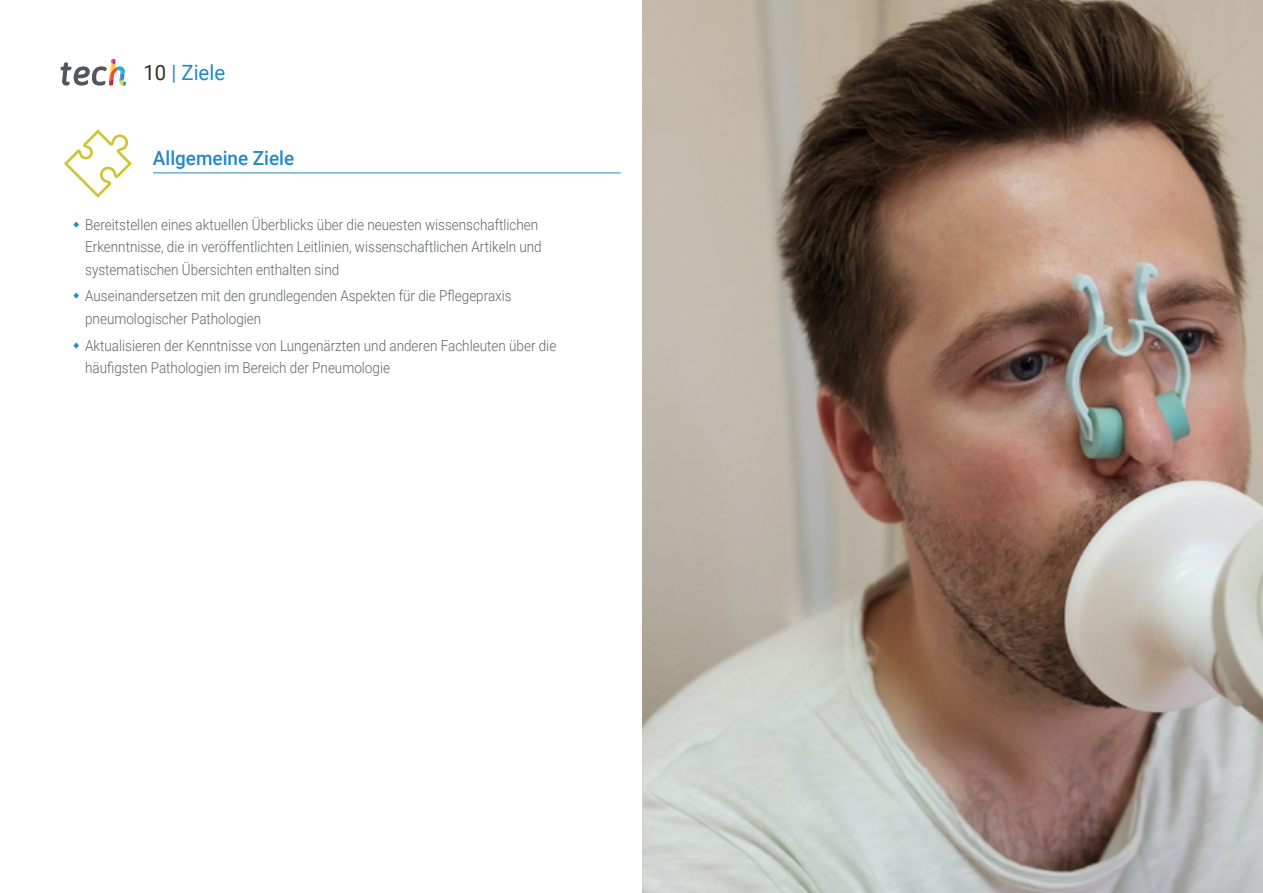
<style>
.page{position:relative;width:1263px;height:893px;background:#fff}
.page>*{position:absolute;margin:0;border:0;box-sizing:border-box;transform-origin:0 0}
.t1{font:21px "Roboto";color:#2488c9}
.t2{font:500 19.5px "Roboto";color:#2488c9}
.t3{font:300 15px/22.5px "Roboto";color:#61646a;scale:.9 1}
.s1{color:#312e20}
</style>
<div class="page">
<hr style="left:153px;top:173px;width:468px;height:1px;background:#2488c9">
<svg style="left:64px;top:129px;width:68px;height:69px"></svg>
<img style="left:642px;top:0;width:621px;height:893px">
<svg style="left:61px;top:59px;width:65px;height:27px"></svg>
<h1 class="t1" style="left:144px;top:57px;width:83px"><span class="s1">10</span> | Ziele</h1>
<h2 class="t2" style="left:153px;top:144px;width:143px">Allgemeine Ziele</h2>
<p class="t3" style="left:85px;top:212px;width:509px">Bereitstellen eines aktuellen Überblicks über die neuesten wissenschaftlichen<br>Erkenntnisse, die in veröffentlichten Leitlinien, wissenschaftlichen Artikeln und systematischen Übersichten enthalten sind</p>
<p class="t3" style="left:85px;top:284px;width:475px">Auseinandersetzen mit den grundlegenden Aspekten für die Pflegepraxis pneumologischer Pathologien</p>
<p class="t3" style="left:85px;top:333px;width:525px">Aktualisieren der Kenntnisse von Lungenärzten und anderen Fachleuten über die häufigsten Pathologien im Bereich der Pneumologie</p>
</div>
